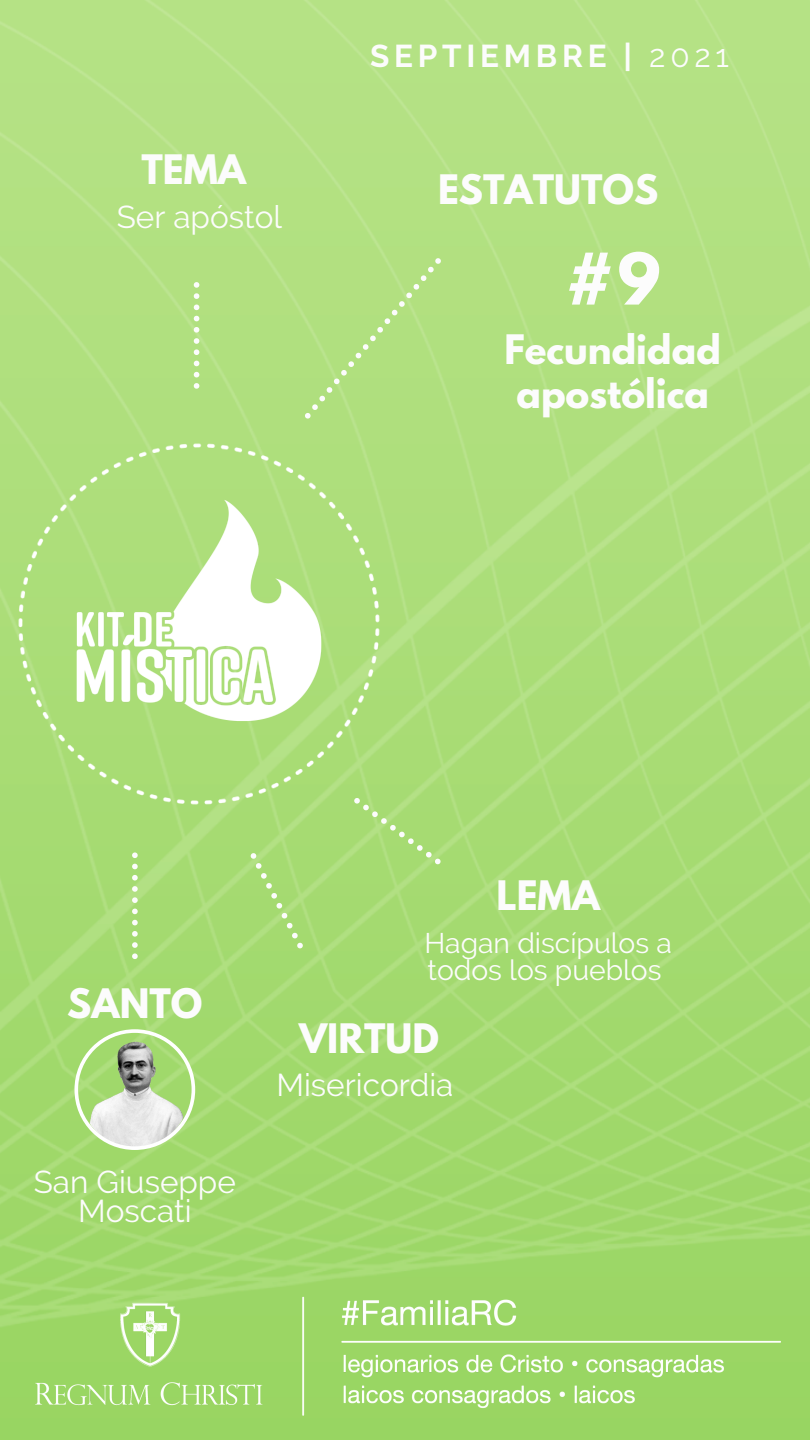
<style>
.page{position:relative;width:810px;height:1440px;background:#fff}
.page>*{position:absolute;margin:0;border:0;box-sizing:border-box;transform-origin:0 0}
.t1{font:700 63px "League Spartan";color:#fcfcfc}
.t2{font:700 36px/43.8px "League Spartan";color:#fcfcfc;text-align:center}
.t3{font:31.5px/29.2px "Raleway";color:#fcfcfc;text-align:center}
.t4{font:700 31.5px "Raleway";letter-spacing:.15em;color:#fcfcfc}
.t5{font:28.35px/26.2px "Raleway";color:#fcfcfc}
.s1{font-weight:400}
</style>
<div class="page">
<img style="left:0;top:0;width:810px;height:1440px">
<img style="left:29px;top:1294px;width:752px;height:122px">
<svg style="left:132px;top:852px;width:6px;height:107px"></svg>
<svg style="left:250px;top:852px;width:54px;height:97px"></svg>
<svg style="left:353px;top:797px;width:89px;height:68px"></svg>
<svg style="left:194px;top:282px;width:5px;height:107px"></svg>
<div style="left:304px;top:257px;width:138px;height:163px;background:#b0e07f"></div>
<img style="left:15px;top:439px;width:369px;height:369px;border-radius:50%">
<svg style="left:74px;top:1029px;width:121px;height:121px"></svg>
<p class="t2" style="left:141px;top:152px;width:106px">TEMA</p>
<p class="t3" style="left:117px;top:202px;width:167px">Ser apóstol</p>
<p class="t4" style="left:370px;top:38px;width:360px">SEPTIEMBRE | <span class="s1">2021</span></p>
<p class="t2" style="left:438px;top:172px;width:222px">ESTATUTOS</p>
<p class="t1" style="left:565px;top:248px;width:97px">#9</p>
<p class="t2" style="left:505px;top:332px;width:218px">Fecundidad apostólica</p>
<p class="t2" style="left:67px;top:986px;width:137px">SANTO</p>
<p class="t2" style="left:496px;top:878px;width:105px">LEMA</p>
<p class="t5" style="left:424px;top:930px;width:249px">Hagan discípulos a todos los pueblos</p>
<p class="t3" style="left:34px;top:1167px;width:204px">San Giuseppe<br>Moscati</p>
<p class="t2" style="left:299px;top:1021px;width:141px">VIRTUD</p>
<p class="t3" style="left:276px;top:1070px;width:178px">Misericordia</p>
</div>
